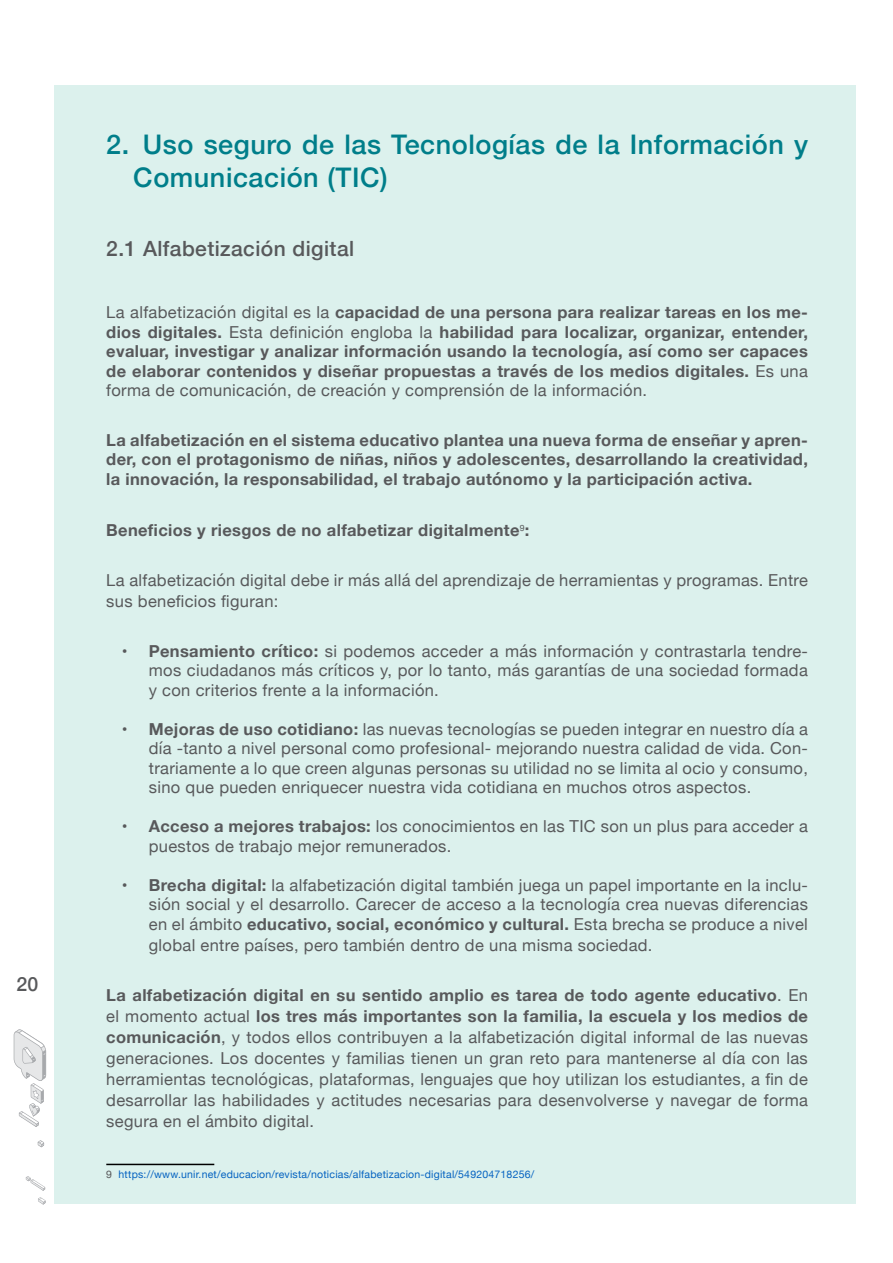
<style>
.page{position:relative;width:893px;height:1263px;background:#fff}
.page>*{position:absolute;margin:0;border:0;box-sizing:border-box;transform-origin:0 0}
.t1{font:500 27px/33px "Helvetica Neue";letter-spacing:.02em;color:#007e8a}
.t2{font:500 21px "Helvetica Neue";letter-spacing:.02em;color:#58595b}
.t3{font:500 19.5px "Helvetica Neue";color:#58595b}
.t4{font:16.5px/19.5px "Helvetica Neue";letter-spacing:.02em;color:#58595b;text-align:justify}
.t5{font:700 16.5px/19.5px "Helvetica Neue";letter-spacing:.02em;color:#58595b;text-align:justify}
.t6{font:10.5px "Helvetica Neue";letter-spacing:.02em;color:#0563c1}
.s1{font-weight:400}
.s2{font-weight:700}
.s3{color:#58595b}
</style>
<div class="page">
<div style="left:55px;top:85px;width:801px;height:1118px;background:#dcf1ed"></div>
<svg style="left:26px;top:1176px;width:19px;height:15px"></svg>
<svg style="left:38px;top:1197px;width:7px;height:7px"></svg>
<svg style="left:38px;top:1140px;width:6px;height:7px"></svg>
<svg style="left:14px;top:1029px;width:32px;height:98px"></svg>
<hr style="left:106px;top:1164px;width:108px;height:1px;background:#000">
<p class="t3" style="left:16px;top:968px;width:24px">20</p>
<h1 class="t1" style="left:133px;top:126px;width:676px;text-indent:-27px">2. Uso seguro de las Tecnologías de la Información y<br>Comunicación (TIC)</h1>
<p class="t2" style="left:106px;top:232px;width:249px">2.1 Alfabetización digital</p>
<p class="t5" style="left:106px;top:303px;width:703px"><span class="s1">La alfabetización digital es la</span> capacidad de una persona para realizar tareas en los me&shy;dios digitales. <span class="s1">Esta definición engloba la</span> habilidad para localizar, organizar, entender, evaluar, investigar y analizar información usando la tecnología, así como ser capaces de elaborar contenidos y diseñar propuestas a través de los medios digitales. <span class="s1">Es una forma de comunicación, de creación y comprensión de la información.</span></p>
<p class="t5" style="left:106px;top:431px;width:703px">La alfabetización en el sistema educativo plantea una nueva forma de enseñar y apren&shy;der, con el protagonismo de niñas, niños y adolescentes, desarrollando la creatividad, la innovación, la responsabilidad, el trabajo autónomo y la participación activa.</p>
<p class="t5" style="left:106px;top:520px;width:425px">Beneficios y riesgos de no alfabetizar digitalmente<sup>9</sup>:</p>
<p class="t4" style="left:106px;top:571px;width:703px;line-height:21px">La alfabetización digital debe ir más allá del aprendizaje de herramientas y programas. Entre sus beneficios figuran:</p>
<p class="t4" style="left:149px;top:642px;width:661px;text-indent:-27px"><span class="s2">• Pensamiento crítico:</span> si podemos acceder a más información y contrastarla tendre&shy;mos ciudadanos más críticos y, por lo tanto, más garantías de una sociedad formada y con criterios frente a la información.</p>
<p class="t4" style="left:149px;top:720px;width:661px;text-indent:-27px"><span class="s2">• Mejoras de uso cotidiano:</span> las nuevas tecnologías se pueden integrar en nuestro día a día -tanto a nivel personal como profesional- mejorando nuestra calidad de vida. Con&shy;trariamente a lo que creen algunas personas su utilidad no se limita al ocio y consumo, sino que pueden enriquecer nuestra vida cotidiana en muchos otros aspectos.</p>
<p class="t4" style="left:149px;top:817px;width:661px;text-indent:-27px"><span class="s2">• Acceso a mejores trabajos:</span> los conocimientos en las TIC son un plus para acceder a puestos de trabajo mejor remunerados.</p>
<p class="t4" style="left:149px;top:876px;width:661px;text-indent:-27px"><span class="s2">• Brecha digital:</span> la alfabetización digital también juega un papel importante en la inclu&shy;sión social y el desarrollo. Carecer de acceso a la tecnología crea nuevas diferencias en el ámbito <span class="s2">educativo, social, económico y cultural.</span> Esta brecha se produce a nivel</p>
<p class="t4" style="left:149px;top:936px;width:505px">global entre países, pero también dentro de una misma sociedad.</p>
<p class="t4" style="left:106px;top:986px;width:703px;line-height:21px"><span class="s2">La alfabetización digital en su sentido amplio es tarea de todo agente educativo</span>. En el momento actual <span class="s2">los tres más importantes son la familia, la escuela y los medios de comunicación</span>, y todos ellos contribuyen a la alfabetización digital informal de las nuevas generaciones. Los docentes y familias tienen un gran reto para mantenerse al día con las herramientas tecnológicas, plataformas, lenguajes que hoy utilizan los estudiantes, a fin de desarrollar las habilidades y actitudes necesarias para desenvolverse y navegar de forma segura en el ámbito digital.</p>
<p class="t6" style="left:106px;top:1166px;width:429px"><span class="s3">9</span> https://www.unir.net/educacion/revista/noticias/alfabetizacion-digital/549204718256/</p>
</div>
